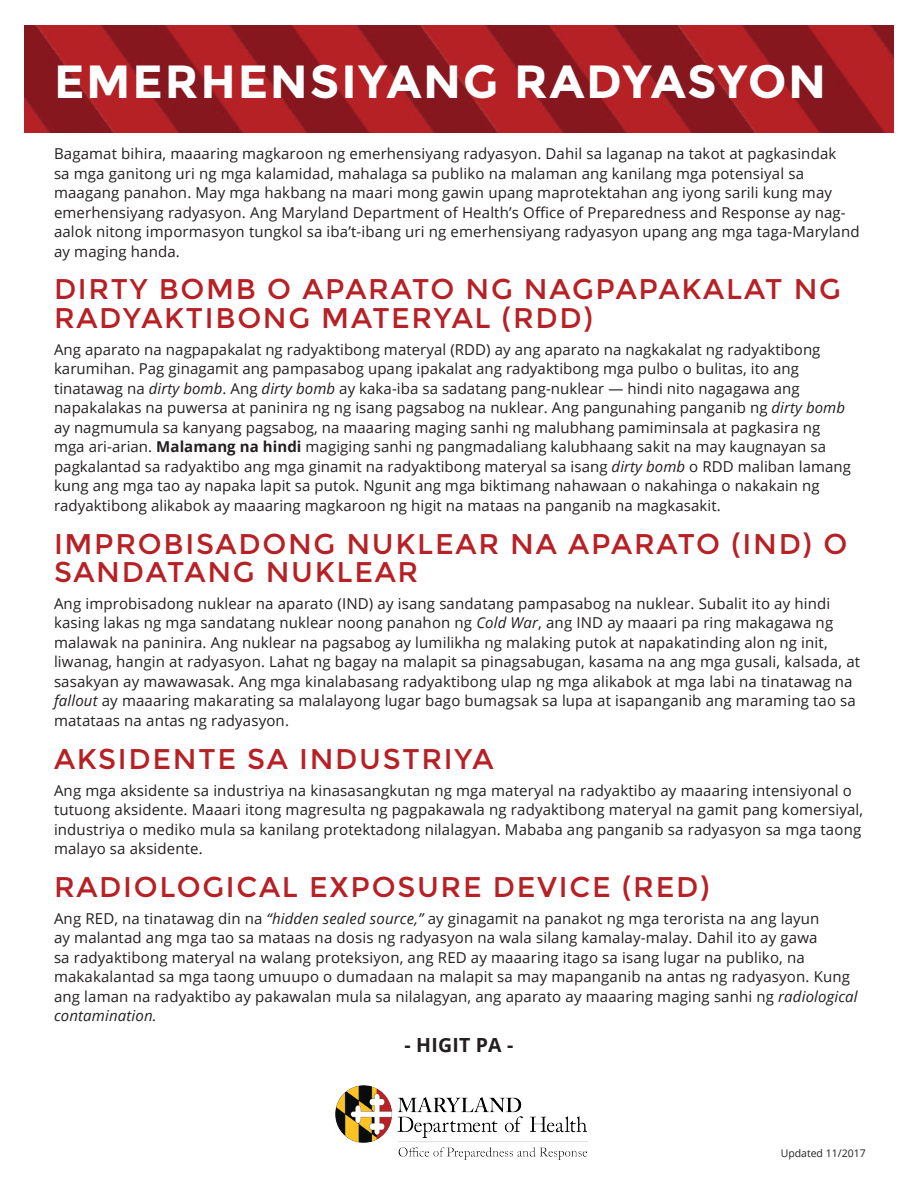
<style>
.page{position:relative;width:918px;height:1188px;background:#fff}
.page>*{position:absolute;margin:0;border:0;box-sizing:border-box;transform-origin:0 0}
.t1{font:700 46.5px "Montserrat";letter-spacing:.04em;color:#fff}
.t2{font:28.5px/28.5px "Montserrat";letter-spacing:.06em;color:#b72025}
.t3{font:700 19.5px "Open Sans";letter-spacing:.01em;color:#231f20}
.t4{font:15px/19.5px "Open Sans";letter-spacing:.01em;color:#231f20}
.t5{font:10.5px "Open Sans";color:#231f20}
.s1{font-style:italic}
.s2{font-weight:700}
</style>
<div class="page">
<img style="left:335px;top:1086px;width:253px;height:74px">
<img style="left:25px;top:26px;width:868px;height:106px">
<p class="t1" style="left:54px;top:54px;width:774px">EMERHENSIYANG RADYASYON</p>
<p class="t4" style="left:54px;top:143px;width:807px">Bagamat bihira, maaaring magkaroon ng emerhensiyang radyasyon. Dahil sa laganap na takot at pagkasindak<br>sa mga ganitong uri ng mga kalamidad, mahalaga sa publiko na malaman ang kanilang mga potensiyal sa maagang panahon. May mga hakbang na maari mong gawin upang maprotektahan ang iyong sarili kung may emerhensiyang radyasyon. Ang Maryland Department of Health’s Office of Preparedness and Response ay nag&shy;aalok nitong impormasyon tungkol sa iba’t-ibang uri ng emerhensiyang radyasyon upang ang mga taga-Maryland ay maging handa.</p>
<p class="t2" style="left:54px;top:275px;width:788px">DIRTY BOMB O APARATO NG NAGPAPAKALAT NG<br>RADYAKTIBONG MATERYAL (RDD)</p>
<p class="t4" style="left:54px;top:339px;width:799px">Ang aparato na nagpapakalat ng radyaktibong materyal (RDD) ay ang aparato na nagkakalat ng radyaktibong karumihan. Pag ginagamit ang pampasabog upang ipakalat ang radyaktibong mga pulbo o bulitas, ito ang tinatawag na <span class="s1">dirty bomb</span>. Ang <span class="s1">dirty bomb</span> ay kaka-iba sa sadatang pang-nuklear — hindi nito nagagawa ang napakalakas na puwersa at paninira ng ng isang pagsabog na nuklear. Ang pangunahing panganib ng <span class="s1">dirty bomb </span>ay nagmumula sa kanyang pagsabog, na maaaring maging sanhi ng malubhang pamiminsala at pagkasira ng mga ari-arian. <span class="s2">Malamang na hindi</span> magiging sanhi ng pangmadaliang kalubhaang sakit na may kaugnayan sa pagkalantad sa radyaktibo ang mga ginamit na radyaktibong materyal sa isang <span class="s1">dirty bomb</span> o RDD maliban lamang kung ang mga tao ay napaka lapit sa putok. Ngunit ang mga biktimang nahawaan o nakahinga o nakakain ng radyaktibong alikabok ay maaaring magkaroon ng higit na mataas na panganib na magkasakit.</p>
<p class="t2" style="left:54px;top:530px;width:795px">IMPROBISADONG NUKLEAR NA APARATO (IND) O<br>SANDATANG NUKLEAR</p>
<p class="t4" style="left:54px;top:593px;width:808px">Ang improbisadong nuklear na aparato (IND) ay isang sandatang pampasabog na nuklear. Subalit ito ay hindi kasing lakas ng mga sandatang nuklear noong panahon ng <span class="s1">Cold War</span>, ang IND ay maaari pa ring makagawa ng malawak na paninira. Ang nuklear na pagsabog ay lumilikha ng malaking putok at napakatinding alon ng init, liwanag, hangin at radyasyon. Lahat ng bagay na malapit sa pinagsabugan, kasama na ang mga gusali, kalsada, at sasakyan ay mawawasak. Ang mga kinalabasang radyaktibong ulap ng mga alikabok at mga labi na tinatawag na <span class="s1">fallout</span> ay maaaring makarating sa malalayong lugar bago bumagsak sa lupa at isapanganib ang maraming tao sa matataas na antas ng radyasyon.</p>
<p class="t2" style="left:54px;top:745px;width:441px">AKSIDENTE SA INDUSTRIYA</p>
<p class="t4" style="left:54px;top:780px;width:811px">Ang mga aksidente sa industriya na kinasasangkutan ng mga materyal na radyaktibo ay maaaring intensiyonal o tutuong aksidente. Maaari itong magresulta ng pagpakawala ng radyaktibong materyal na gamit pang komersiyal, industriya o mediko mula sa kanilang protektadong nilalagyan. Mababa ang panganib sa radyasyon sa mga taong malayo sa aksidente.</p>
<p class="t2" style="left:54px;top:873px;width:657px">RADIOLOGICAL EXPOSURE DEVICE (RED)</p>
<p class="t4" style="left:54px;top:908px;width:805px">Ang RED, na tinatawag din na <span class="s1">“hidden sealed source,”</span> ay ginagamit na panakot ng mga terorista na ang layun<br>ay malantad ang mga tao sa mataas na dosis ng radyasyon na wala silang kamalay-malay. Dahil ito ay gawa<br>sa radyaktibong materyal na walang proteksiyon, ang RED ay maaaring itago sa isang lugar na publiko, na makakalantad sa mga taong umuupo o dumadaan na malapit sa may mapanganib na antas ng radyasyon. Kung ang laman na radyaktibo ay pakawalan mula sa nilalagyan, ang aparato ay maaaring maging sanhi ng <span class="s1">radiological contamination.</span></p>
<p class="t3" style="left:405px;top:1031px;width:110px">- HIGIT PA -</p>
<p class="t5" style="left:781px;top:1146px;width:87px">Updated 11/2017</p>
</div>
